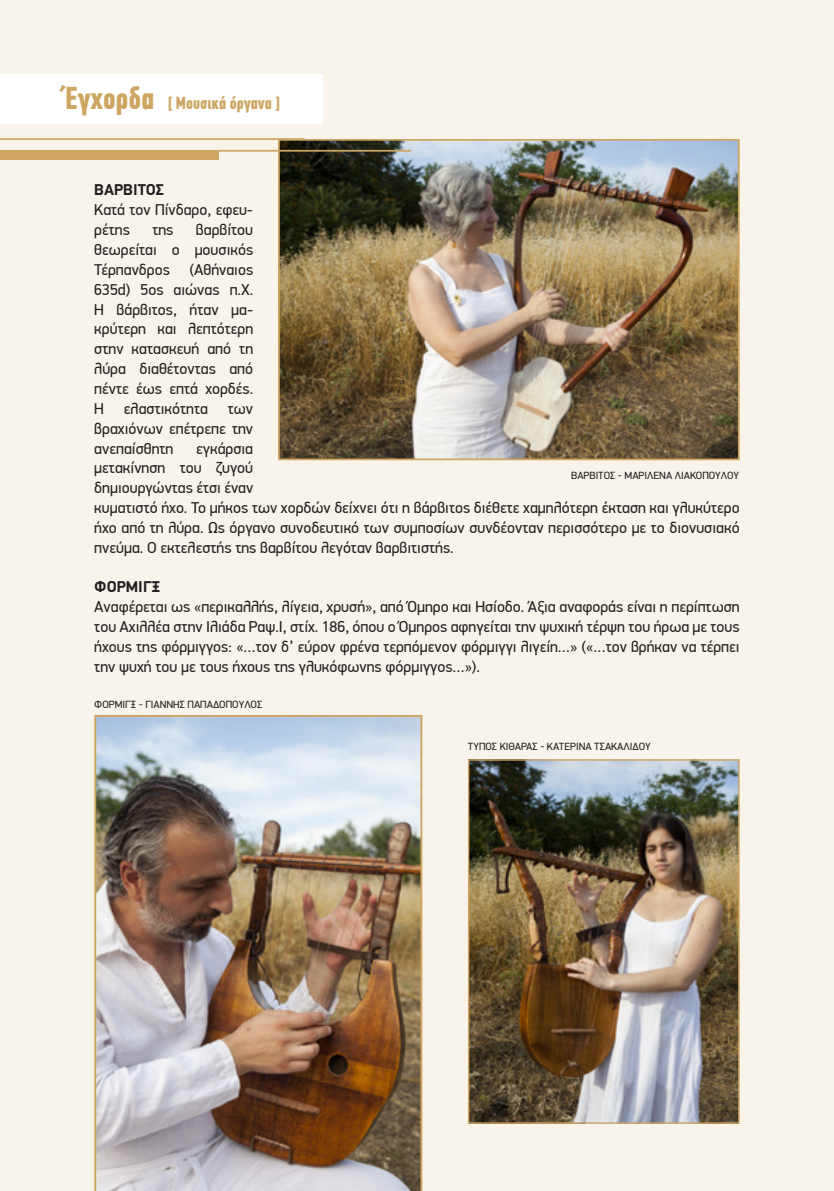
<style>
.page{position:relative;width:834px;height:1191px;background:#fff}
.page>*{position:absolute;margin:0;border:0;box-sizing:border-box;transform-origin:0 0}
.t1{font:700 17.5px "PF Din Text Comp Pro";color:#cea662}
.t2{font:15.75px/19.8px "PF Din Display Pro";color:#231f20;text-align:justify}
.t3{font:700 15.75px "PF Din Display Pro";color:#231f20}
.t4{font:10.5px "PF Din Display Pro";color:#231f20}
.s1{font-size:31.5px}
</style>
<div class="page">
<div style="left:0;top:0;width:833px;height:1191px;background:#f9f4eb"></div>
<img style="left:281px;top:142px;width:455px;height:315px">
<div style="left:278px;top:139px;width:461px;height:321px;border:2px solid #cea662"></div>
<img style="left:94px;top:715px;width:328px;height:476px">
<img style="left:470px;top:761px;width:267px;height:360px">
<div style="left:468px;top:759px;width:271px;height:364px;border:1px solid #cea662"></div>
<div style="left:0;top:150px;width:218px;height:10px;background:#cea662"></div>
<hr style="left:218px;top:150px;width:193px;height:2px;background:#cea662">
<hr style="left:0;top:138px;width:304px;height:2px;background:#cea662">
<div style="left:0;top:74px;width:322px;height:49px;background:#fff"></div>
<p class="t1" style="left:65px;top:92px;width:216px"><span class="s1">Έγχορδα</span> [ Μουσικά όργανα ]</p>
<p class="t3" style="left:94px;top:180px;width:71px">ΒΑΡΒΙΤΟΣ</p>
<p class="t2" style="left:94px;top:200px;width:160px">Κατά τον Πίνδαρο, εφευ&shy;ρέτης</p>
<p class="t2" style="left:94px;top:220px;width:160px;text-indent:102px">βαρβίτου θεωρείται ο μουσικός Τέρπανδρος (Αθήναιος 635d) 5ος αιώνας π.Χ.<br>Η βάρβιτος, ήταν μα&shy;κρύτερη και λεπτότερη στην κατασκευή από τη λύρα διαθέτοντας από πέντε έως επτά χορδές.<br>Η</p>
<p class="t2" style="left:152px;top:220px;width:23px">της</p>
<p class="t2" style="left:124px;top:399px;width:85px">ελαστικότητα</p>
<p class="t2" style="left:94px;top:399px;width:160px;text-indent:133px">των βραχιόνων επέτρεπε την ανεπαίσθητη</p>
<p class="t2" style="left:94px;top:438px;width:646px;text-align:left;text-indent:102px">εγκάρσια<br>μετακίνηση του ζυγού<br>δημιουργώντας έτσι έναν<br>κυματιστό ήχο. Το μήκος των χορδών δείχνει ότι η βάρβιτος διέθετε χαμηλότερη έκταση και γλυκύτερο ήχο από τη λύρα. Ως όργανο συνοδευτικό των συμποσίων συνδέονταν περισσότερο με το διονυσιακό πνεύμα. Ο εκτελεστής της βαρβίτου λεγόταν βαρβιτιστής.</p>
<p class="t3" style="left:94px;top:577px;width:68px">ΦΟΡΜΙΓΞ</p>
<p class="t2" style="left:94px;top:597px;width:646px">Αναφέρεται ως «περικαλλής, λίγεια, χρυσή», από Όμηρο και Ησίοδο. Άξια αναφοράς είναι η περίπτωση του Αχιλλέα στην Ι λιάδα Ραψ.Ι , στίχ. 186, όπου ο Όμηρος αφηγείται την ψυχική τέρψη του ήρωα με τους ήχους της φόρμιγγος: «…τον δ’ εύρον φρένα τερπόμενον φόρμιγγι λιγείη…» («…τον βρήκαν να τέρπει την ψυχή του με τους ήχους της γλυκόφωνης φόρμιγγος…»).</p>
<p class="t4" style="left:571px;top:469px;width:170px">Βάρβιτος - Μαριλένα Λιακοπούλου</p>
<p class="t4" style="left:94px;top:698px;width:169px">Φό ρμι γξ - Γιάννης Παπαδό πουλος</p>
<p class="t4" style="left:468px;top:739px;width:184px">Τύπος Κιθάρας - Κατερίνα Τσακαλίδου</p>
</div>
